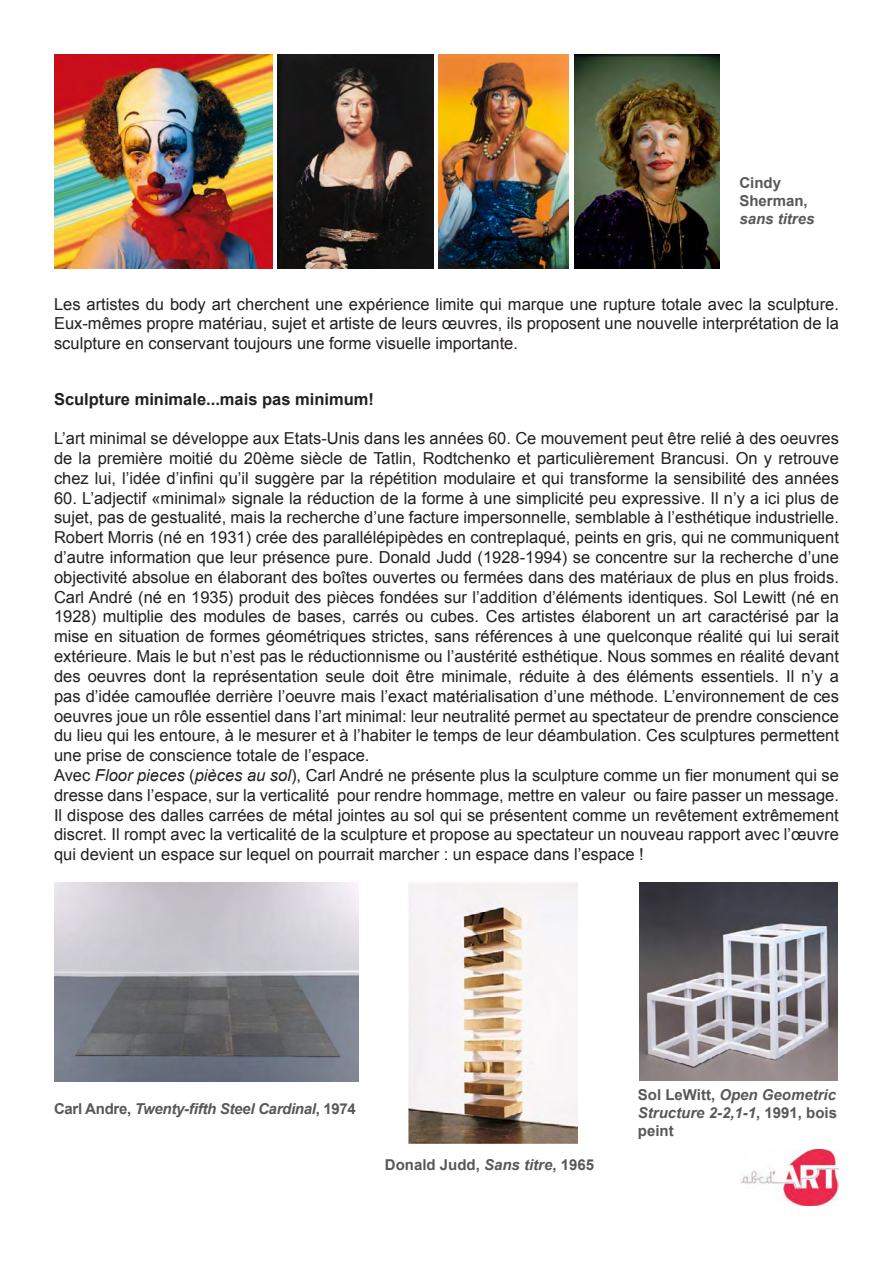
<style>
.page{position:relative;width:893px;height:1263px;background:#fff}
.page>*{position:absolute;margin:0;border:0;box-sizing:border-box;transform-origin:0 0}
.t1{font:16.5px/19.8px "Arial";color:#231f20;text-align:justify}
.t2{font:700 16.5px "Arial";color:#231f20}
.t3{font:italic 700 15px/18px "Arial";color:#57585a;text-align:justify}
.t4{font:italic 700 15px "Arial";letter-spacing:-.02em;color:#57585a}
.t5{font:700 15px/18px "Arial";color:#57585a}
.s1{font-style:italic}
.s2{font-style:normal}
</style>
<div class="page">
<img style="left:54px;top:54px;width:218px;height:215px">
<img style="left:278px;top:54px;width:155px;height:215px">
<img style="left:438px;top:54px;width:130px;height:215px">
<img style="left:575px;top:54px;width:144px;height:215px">
<img style="left:54px;top:883px;width:305px;height:198px">
<img style="left:409px;top:883px;width:168px;height:261px">
<img style="left:639px;top:882px;width:198px;height:198px">
<img style="left:740px;top:1149px;width:99px;height:56px">
<p class="t5" style="left:739px;top:174px;width:70px">Cindy<br>Sherman,</p>
<p class="t3" style="left:739px;top:210px;width:77px">sans titres</p>
<p class="t1" style="left:54px;top:294px;width:786px">Les artistes du body art cherchent une expérience limite qui marque une rupture totale avec la sculpture.<br>Eux-mêmes propre matériau, sujet et artiste de leurs œuvres, ils proposent une nouvelle interprétation de la sculpture en conservant toujours une forme visuelle importante.</p>
<p class="t2" style="left:54px;top:388px;width:322px">Sculpture minimale...mais pas minimum!</p>
<p class="t1" style="left:54px;top:429px;width:786px">L’art minimal se développe aux Etats-Unis dans les années 60. Ce mouvement peut être relié à des oeuvres de la première moitié du 20ème siècle de Tatlin, Rodtchenko et particulièrement Brancusi. On y retrouve chez lui, l’idée d’infini qu’il suggère par la répétition modulaire et qui transforme la sensibilité des années</p>
<p class="t1" style="left:54px;top:488px;width:786px">60. L’adjectif «minimal» signale la réduction de la forme à une simplicité peu expressive. Il n’y a ici plus de sujet, pas de gestualité, mais la recherche d’une facture impersonnelle, semblable à l’esthétique industrielle.<br>Robert Morris (né en 1931) crée des parallélépipèdes en contreplaqué, peints en gris, qui ne communiquent d’autre information que leur présence pure. Donald Judd (1928-1994) se concentre sur la recherche d’une objectivité absolue en élaborant des boîtes ouvertes ou fermées dans des matériaux de plus en plus froids.<br>Carl André (né en 1935) produit des pièces fondées sur l’addition d’éléments identiques. Sol Lewitt (né en 1928) multiplie des modules de bases, carrés ou cubes. Ces artistes élaborent un art caractérisé par la mise en situation de formes géométriques strictes, sans références à une quelconque réalité qui lui serait extérieure. Mais le but n’est pas le réductionnisme ou l’austérité esthétique. Nous sommes en réalité devant des oeuvres dont la représentation seule doit être minimale, réduite à des éléments essentiels. Il n’y a pas d’idée camouflée derrière l’oeuvre mais l’exact matérialisation d’une méthode. L’environnement de ces oeuvres joue un rôle essentiel dans l’art minimal: leur neutralité permet au spectateur de prendre conscience du lieu qui les entoure, à le mesurer et à l’habiter le temps de leur déambulation. Ces sculptures permettent une prise de conscience totale de l’espace.</p>
<p class="t1" style="left:54px;top:765px;width:786px">Avec <span class="s1">Floor pieces</span> (<span class="s1">pièces au sol</span>), Carl André ne présente plus la sculpture comme un fier monument qui se dresse dans l’espace, sur la verticalité pour rendre hommage, mettre en valeur ou faire passer un message.<br>Il dispose des dalles carrées de métal jointes au sol qui se présentent comme un revêtement extrêmement discret. Il rompt avec la verticalité de la sculpture et propose au spectateur un nouveau rapport avec l’œuvre qui devient un espace sur lequel on pourrait marcher : un espace dans l’espace !</p>
<p class="t4" style="left:54px;top:1099px;width:303px"><span class="s2">Carl Andre,</span> Twenty-fifth Steel Cardinal<span class="s2">, 1974</span></p>
<p class="t5" style="left:385px;top:1156px;width:211px">Donald Judd, <span class="s1">Sans titre</span>, 1965</p>
<p class="t3" style="left:638px;top:1086px;width:201px"><span class="s2">Sol LeWitt,</span> Open Geometric Structure 2-2,1-1<span class="s2">, 1991, bois peint</span></p>
</div>
